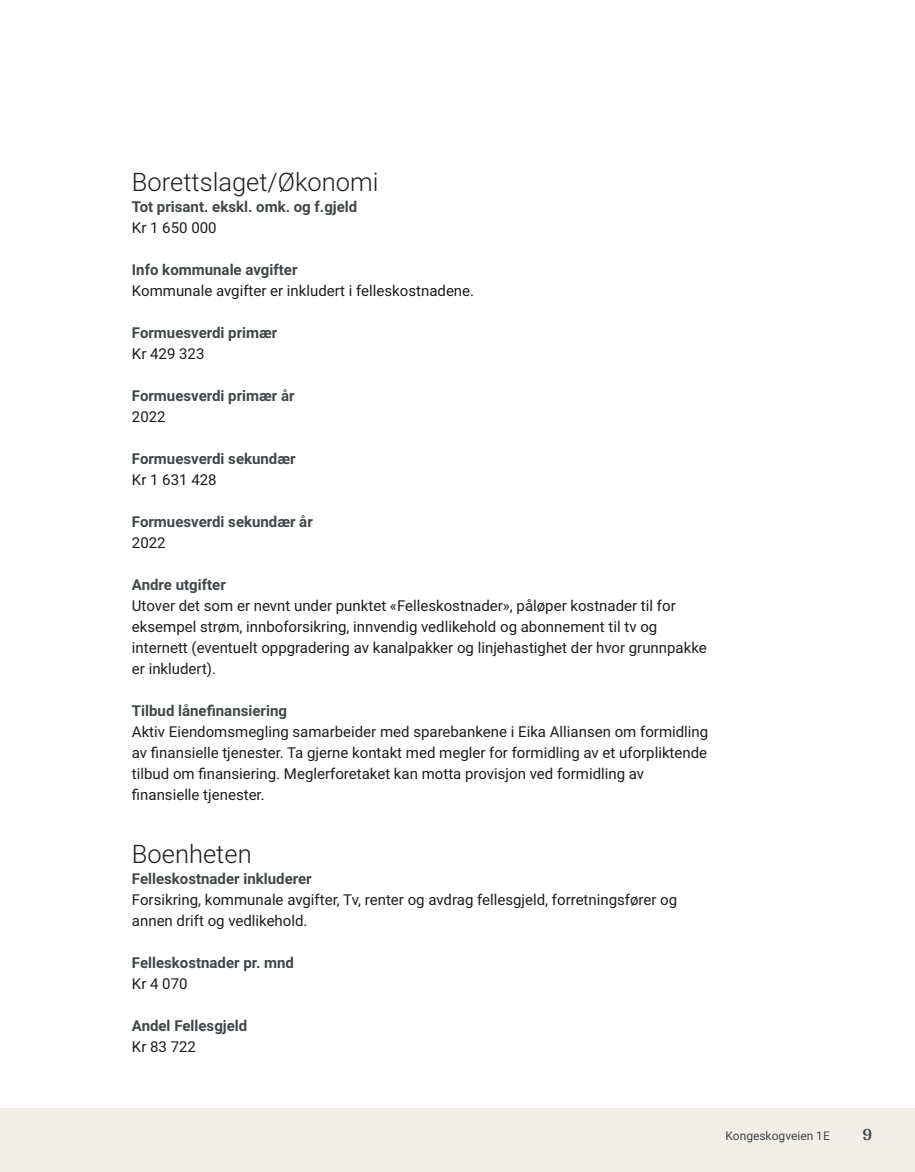
<style>
.page{position:relative;width:915px;height:1172px;background:#fff}
.page>*{position:absolute;margin:0;border:0;box-sizing:border-box;transform-origin:0 0}
.t1{font:300 25.5px "Roboto";color:#1d1d1b}
.t2{font:700 18px "Arya";color:#414749}
.t3{font:15px/21px "Roboto";color:#1d1d1b}
.t4{font:700 15px "Roboto";color:#414749}
.t5{font:12px "Roboto";color:#414749}
</style>
<div class="page">
<div style="left:0;top:1108px;width:914px;height:64px;background:#f2eeea"></div>
<h1 class="t1" style="left:132px;top:164px;width:248px">Borettslaget/Økonomi</h1>
<p class="t4" style="left:132px;top:196px;width:227px">Tot prisant. ekskl. omk. og f.gjeld</p>
<p class="t3" style="left:132px;top:216px;width:86px">Kr 1 650 000</p>
<p class="t4" style="left:132px;top:259px;width:167px">Info kommunale avgifter</p>
<p class="t3" style="left:132px;top:279px;width:343px">Kommunale avgifter er inkludert i felleskostnadene.</p>
<p class="t4" style="left:132px;top:322px;width:147px">Formuesverdi primær</p>
<p class="t3" style="left:132px;top:342px;width:74px">Kr 429 323</p>
<p class="t4" style="left:132px;top:385px;width:164px">Formuesverdi primær år</p>
<p class="t3" style="left:132px;top:405px;width:35px">2022</p>
<p class="t4" style="left:132px;top:448px;width:165px">Formuesverdi sekundær</p>
<p class="t3" style="left:132px;top:468px;width:86px">Kr 1 631 428</p>
<p class="t4" style="left:132px;top:511px;width:182px">Formuesverdi sekundær år</p>
<p class="t3" style="left:132px;top:531px;width:35px">2022</p>
<p class="t4" style="left:132px;top:574px;width:95px">Andre utgifter</p>
<p class="t3" style="left:132px;top:594px;width:576px">Utover det som er nevnt under punktet «Felleskostnader», påløper kostnader til for eksempel strøm, innboforsikring, innvendig vedlikehold og abonnement til tv og internett (eventuelt oppgradering av kanalpakker og linjehastighet der hvor grunnpakke er inkludert).</p>
<p class="t4" style="left:132px;top:700px;width:156px">Tilbud lånefinansiering</p>
<p class="t3" style="left:132px;top:720px;width:577px">Aktiv Eiendomsmegling samarbeider med sparebankene i Eika Alliansen om formidling av finansielle tjenester. Ta gjerne kontakt med megler for formidling av et uforpliktende tilbud om finansiering. Meglerforetaket kan motta provisjon ved formidling av finansielle tjenester.</p>
<h1 class="t1" style="left:132px;top:836px;width:121px">Boenheten</h1>
<p class="t4" style="left:132px;top:868px;width:181px">Felleskostnader inkluderer</p>
<p class="t3" style="left:132px;top:888px;width:546px">Forsikring, kommunale avgifter, Tv, renter og avdrag fellesgjeld, forretningsfører og annen drift og vedlikehold.</p>
<p class="t4" style="left:132px;top:952px;width:164px">Felleskostnader pr. mnd</p>
<p class="t3" style="left:132px;top:972px;width:57px">Kr 4 070</p>
<p class="t4" style="left:132px;top:1015px;width:117px">Andel Fellesgjeld</p>
<p class="t3" style="left:132px;top:1035px;width:66px">Kr 83 722</p>
<p class="t5" style="left:725px;top:1127px;width:106px">Kongeskogveien 1E</p>
<p class="t2" style="left:862px;top:1123px;width:11px">9</p>
</div>
